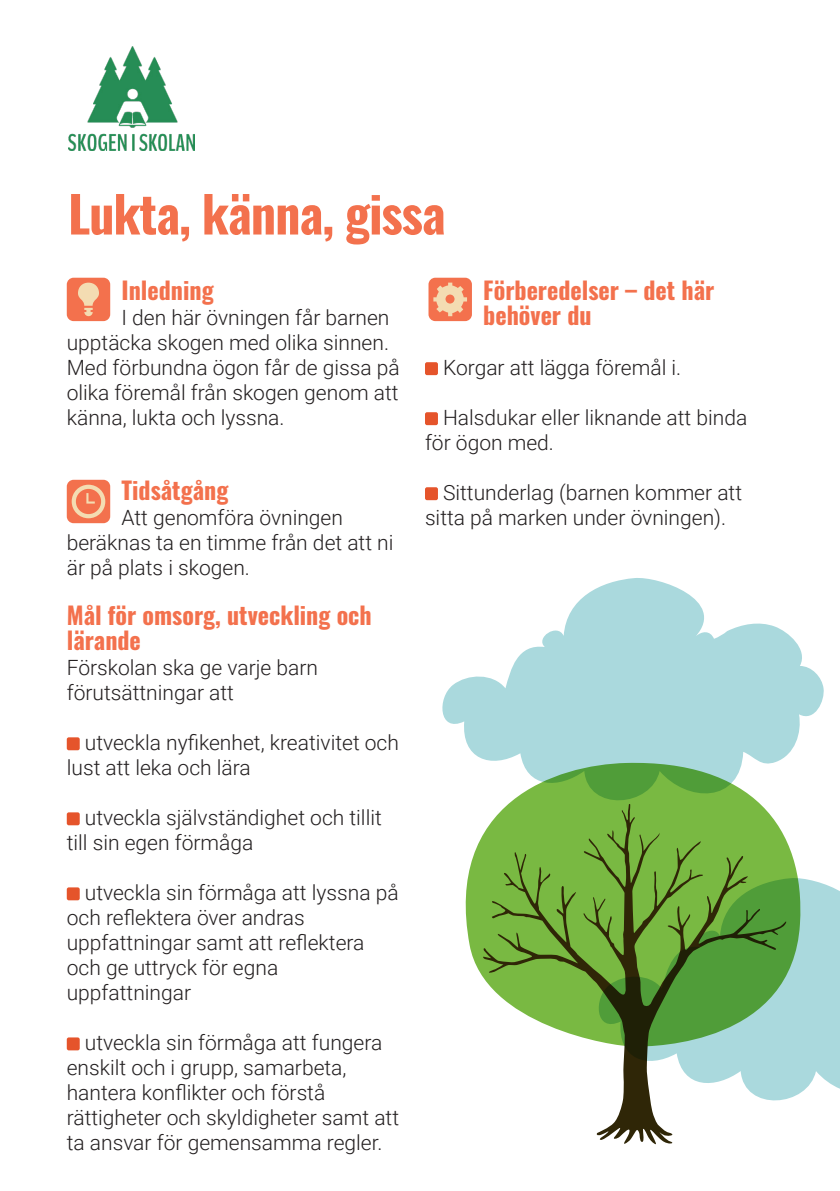
<style>
.page{position:relative;width:840px;height:1191px;background:#fff}
.page>*{position:absolute;margin:0;border:0;box-sizing:border-box;transform-origin:0 0}
.Huvudrubrik{font:50px "Oswald";letter-spacing:-.02em;color:#f3714d}
.Stor_mellanrubrik{font:24px/25px "Oswald";color:#f3714d}
.Brödtext{font:300 21px/25px "Roboto";color:#231f20}
</style>
<div class="page">
<hr style="left:0;top:0;width:1px;height:1191px;background:#b3435d">
<div style="left:67px;top:737px;width:13px;height:13px;background:#e5542b;border-radius:2px"></div>
<div style="left:67px;top:812px;width:13px;height:13px;background:#e5542b;border-radius:2px"></div>
<div style="left:67px;top:887px;width:13px;height:13px;background:#e5542b;border-radius:2px"></div>
<div style="left:67px;top:1037px;width:13px;height:13px;background:#e5542b;border-radius:2px"></div>
<div style="left:425px;top:362px;width:12px;height:13px;background:#e5542b;border-radius:2px"></div>
<div style="left:425px;top:412px;width:12px;height:13px;background:#e5542b;border-radius:2px"></div>
<div style="left:425px;top:487px;width:12px;height:13px;background:#e5542b;border-radius:2px"></div>
<svg style="left:465px;top:802px;width:333px;height:174px"></svg>
<svg style="left:482px;top:803px;width:304px;height:342px;fill:#79b942"></svg>
<svg style="left:442px;top:578px;width:382px;height:224px;fill:#aad9dd"></svg>
<div style="left:67px;top:278px;width:43px;height:43px;background:#f3714d;border-radius:7px"></div>
<svg style="left:78px;top:283px;width:21px;height:33px"></svg>
<div style="left:67px;top:480px;width:43px;height:43px;background:#f3714d;border-radius:7px"></div>
<svg style="left:72px;top:485px;width:33px;height:33px"></svg>
<div style="left:428px;top:278px;width:43px;height:43px;background:#f3714d;border-radius:7px"></div>
<svg style="left:433px;top:283px;width:34px;height:33px"></svg>
<svg style="left:596px;top:876px;width:243px;height:226px;background:#81af7c"></svg>
<img style="left:68px;top:46px;width:127px;height:104px">
<p class="Huvudrubrik" style="left:68px;top:170px;width:379px">Lukta, känna, gissa</p>
<p class="Stor_mellanrubrik" style="left:121px;top:275px;width:94px">Inledning</p>
<p class="Brödtext" style="left:67px;top:304px;width:334px;text-indent:55px">I den här övningen får barnen upptäcka skogen med olika sinnen.<br>Med förbundna ögon får de gissa på olika föremål från skogen genom att känna, lukta och lyssna.</p>
<p class="Stor_mellanrubrik" style="left:121px;top:475px;width:108px">Tidsåtgång</p>
<p class="Brödtext" style="left:67px;top:504px;width:328px;text-indent:55px">Att genomföra övningen beräknas ta en timme från det att ni är på plats i skogen.</p>
<p class="Stor_mellanrubrik" style="left:67px;top:600px;width:306px">Mål för omsorg, utveckling och lärande</p>
<p class="Brödtext" style="left:67px;top:654px;width:253px">Förskolan ska ge varje barn förutsättningar att</p>
<p class="Brödtext" style="left:67px;top:729px;width:333px;text-indent:18px">utveckla nyfikenhet, kreativitet och lust att leka och lära</p>
<p class="Brödtext" style="left:67px;top:804px;width:316px;text-indent:18px">utveckla självständighet och tillit till sin egen förmåga</p>
<p class="Brödtext" style="left:67px;top:879px;width:333px;text-indent:18px">utveckla sin förmåga att lyssna på och reflektera över andras uppfattningar samt att reflektera och ge uttryck för egna uppfattningar</p>
<p class="Brödtext" style="left:67px;top:1029px;width:333px;text-indent:18px">utveckla sin förmåga att fungera enskilt och i grupp, samarbeta, hantera konflikter och förstå rättigheter och skyldigheter samt att ta ansvar för gemensamma regler.</p>
<p class="Stor_mellanrubrik" style="left:483px;top:275px;width:232px">Förberedelser – det här behöver du</p>
<p class="Brödtext" style="left:443px;top:354px;width:239px">Korgar att lägga föremål i.</p>
<p class="Brödtext" style="left:425px;top:404px;width:323px;text-indent:18px">Halsdukar eller liknande att binda för ögon med.</p>
<p class="Brödtext" style="left:425px;top:479px;width:318px;text-indent:18px">Sittunderlag (barnen kommer att sitta på marken under övningen).</p>
</div>
